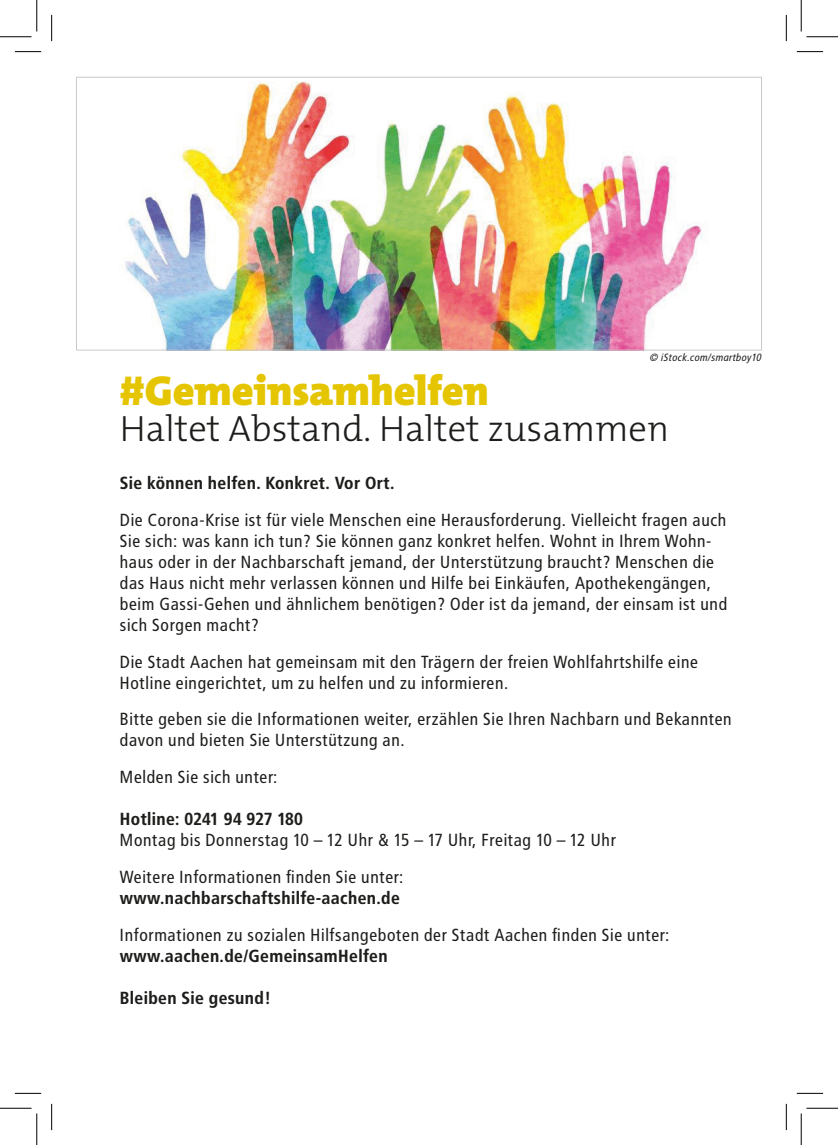
<style>
.page{position:relative;width:838px;height:1145px;background:#fff}
.page>*{position:absolute;margin:0;border:0;box-sizing:border-box;transform-origin:0 0}
.Titel_Mix_black_A3_9{font:900 42px "The Mix Os F";color:#e5c500}
.Titel_Mix_light_A3_9{font:300 36.75px "The Mix Os F";color:#1d1d1b}
.t1{font:17.5px/21px "Transit";color:#1d1d1b}
.t2{font:700 17.5px "Transit";color:#1d1d1b}
.Fließtext{font:italic 10.5px "Transit";color:#1d1d1b}
</style>
<div class="page">
<img style="left:125px;top:81px;width:578px;height:267px">
<div style="left:76px;top:77px;width:685px;height:273px;border:1px solid #cbcaca"></div>
<svg style="left:15px;top:51px;width:26px;height:1px"></svg>
<svg style="left:796px;top:51px;width:27px;height:1px"></svg>
<svg style="left:15px;top:1093px;width:26px;height:1px"></svg>
<svg style="left:796px;top:1093px;width:27px;height:1px"></svg>
<svg style="left:51px;top:15px;width:1px;height:26px"></svg>
<svg style="left:51px;top:1104px;width:1px;height:26px"></svg>
<svg style="left:786px;top:15px;width:1px;height:26px"></svg>
<svg style="left:786px;top:1104px;width:1px;height:26px"></svg>
<hr style="left:0;top:36px;width:32px;height:1px;background:#000">
<hr style="left:806px;top:36px;width:31px;height:1px;background:#000">
<hr style="left:0;top:1108px;width:32px;height:1px;background:#000">
<hr style="left:806px;top:1108px;width:31px;height:1px;background:#000">
<hr style="left:36px;top:0;width:1px;height:31px;background:#000">
<hr style="left:36px;top:1113px;width:1px;height:32px;background:#000">
<hr style="left:800px;top:0;width:1px;height:31px;background:#000">
<hr style="left:800px;top:1113px;width:1px;height:32px;background:#000">
<p class="Fließtext" style="left:649px;top:352px;width:113px">© iStock.com/smartboy10</p>
<p class="Titel_Mix_black_A3_9" style="left:120px;top:364px;width:370px">#Gemeinsamhelfen</p>
<p class="Titel_Mix_light_A3_9" style="left:120px;top:405px;width:550px">Haltet Abstand. Haltet zusammen</p>
<p class="t2" style="left:120px;top:473px;width:276px">Sie können helfen. Konkret. Vor Ort.</p>
<p class="t1" style="left:120px;top:509px;width:609px">Die Corona-Krise ist für viele Menschen eine Herausforderung. Vielleicht fragen auch Sie sich: was kann ich tun? Sie können ganz konkret helfen. Wohnt in Ihrem Wohn&shy;haus oder in der Nachbarschaft jemand, der Unterstützung braucht? Menschen die das Haus nicht mehr verlassen können und Hilfe bei Einkäufen, Apothekengängen, beim Gassi-Gehen und ähnlichem benötigen? Oder ist da jemand, der einsam ist und sich Sorgen macht?</p>
<p class="t1" style="left:120px;top:651px;width:580px">Die Stadt Aachen hat gemeinsam mit den Trägern der freien Wohlfahrtshilfe eine<br>Hotline eingerichtet, um zu helfen und zu informieren.</p>
<p class="t1" style="left:120px;top:709px;width:613px">Bitte geben sie die Informationen weiter, erzählen Sie Ihren Nachbarn und Bekannten davon und bieten Sie Unterstützung an.</p>
<p class="t1" style="left:120px;top:767px;width:160px">Melden Sie sich unter:</p>
<p class="t2" style="left:120px;top:809px;width:185px">Hotline: 0241 94 927 180</p>
<p class="t1" style="left:120px;top:830px;width:498px">Montag bis Donnerstag 10 – 12 Uhr &amp; 15 – 17 Uhr, Freitag 10 – 12 Uhr</p>
<p class="t1" style="left:120px;top:866px;width:285px">Weitere Informationen finden Sie unter:</p>
<p class="t2" style="left:120px;top:887px;width:282px">www.nachbarschaftshilfe-aachen.de</p>
<p class="t1" style="left:120px;top:924px;width:551px">Informationen zu sozialen Hilfsangeboten der Stadt Aachen finden Sie unter:</p>
<p class="t2" style="left:120px;top:945px;width:269px">www.aachen.de/GemeinsamHelfen</p>
<p class="t2" style="left:120px;top:987px;width:153px">Bleiben Sie gesund!</p>
</div>
